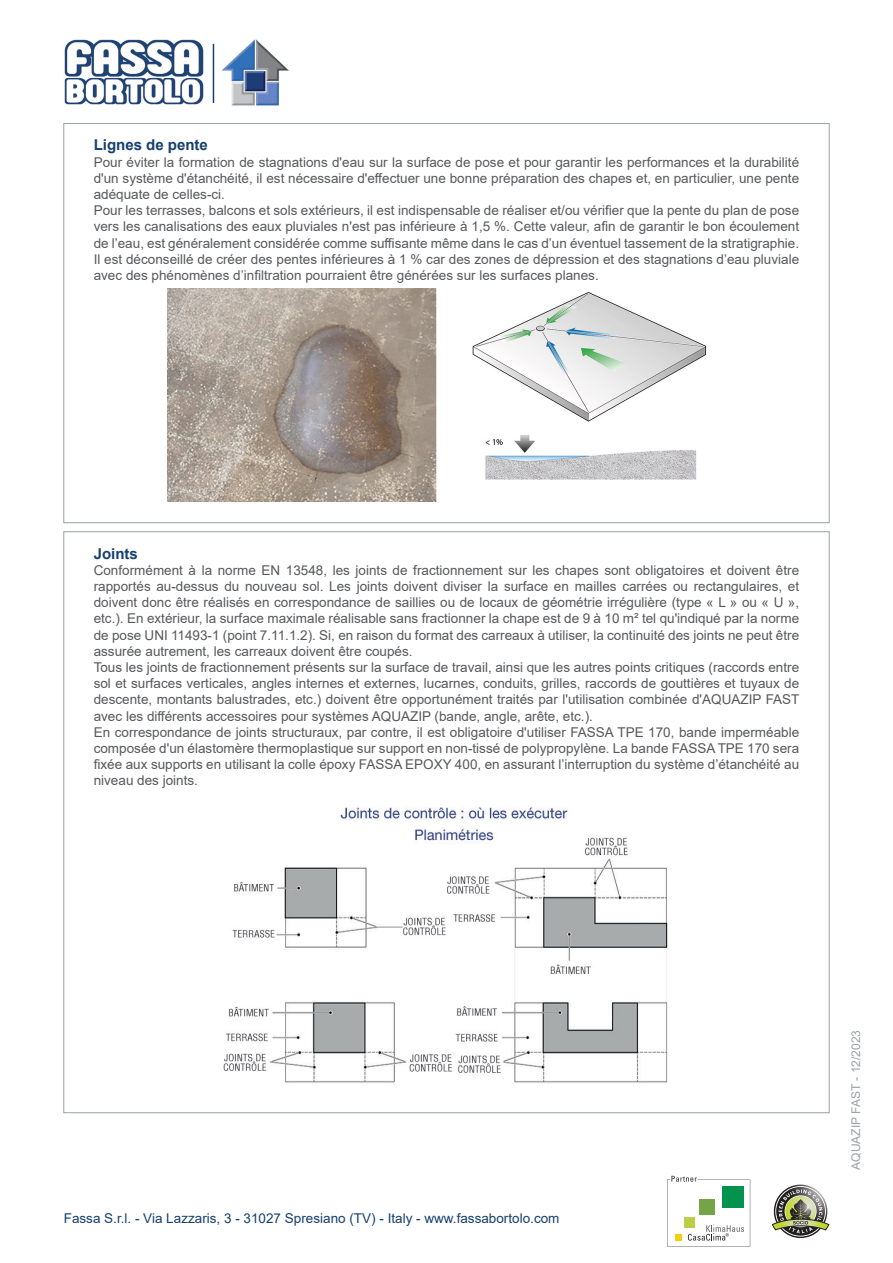
<style>
.page{position:relative;width:893px;height:1263px;background:#fff}
.page>*{position:absolute;margin:0;border:0;box-sizing:border-box;transform-origin:0 0}
.Sottotitolo{font:700 15px "Arial";color:#15406e}
.Descrizione1{font:13.5px/16.2px "Arial";color:#57585a;text-align:justify}
.t1{font:13.5px "Arial";color:#15406e}
.t2{font:12px "Arial";color:#9ba1a4}
</style>
<div class="page">
<img style="left:168px;top:289px;width:538px;height:212px">
<img style="left:223px;top:807px;width:445px;height:276px">
<svg style="left:667px;top:1176px;width:83px;height:71px"></svg>
<svg style="left:772px;top:1186px;width:57px;height:50px"></svg>
<img style="left:64px;top:39px;width:140px;height:66px">
<hr style="left:213px;top:44px;width:1px;height:59px;background:#15406e">
<img style="left:221px;top:39px;width:68px;height:67px">
<p class="Sottotitolo" style="left:94px;top:134px;width:116px">Lignes de pente</p>
<p class="Descrizione1" style="left:94px;top:154px;width:707px">Pour éviter la formation de stagnations d'eau sur la surface de pose et pour garantir les performances et la durabilité d'un système d'étanchéité, il est nécessaire d'effectuer une bonne préparation des chapes et, en particulier, une pente adéquate de celles-ci.</p>
<p class="Descrizione1" style="left:94px;top:202px;width:707px">Pour les terrasses, balcons et sols extérieurs, il est indispensable de réaliser et/ou vérifier que la pente du plan de pose vers les canalisations des eaux pluviales n'est pas inférieure à 1,5 %. Cette valeur, afin de garantir le bon écoulement de l’eau, est généralement considérée comme suffisante même dans le cas d’un éventuel tassement de la stratigraphie.</p>
<p class="Descrizione1" style="left:94px;top:251px;width:707px">Il est déconseillé de créer des pentes inférieures à 1 % car des zones de dépression et des stagnations d’eau pluviale avec des phénomènes d’infiltration pourraient être générées sur les surfaces planes.</p>
<p class="Sottotitolo" style="left:94px;top:543px;width:46px">Joints</p>
<p class="Descrizione1" style="left:94px;top:562px;width:707px">Conformément à la norme EN 13548, les joints de fractionnement sur les chapes sont obligatoires et doivent être rapportés au-dessus du nouveau sol. Les joints doivent diviser la surface en mailles carrées ou rectangulaires, et doivent donc être réalisés en correspondance de saillies ou de locaux de géométrie irrégulière (type « L » ou « U », etc.). En extérieur, la surface maximale réalisable sans fractionner la chape est de 9 à 10 m² tel qu'indiqué par la norme de pose UNI 11493-1 (point 7.11.1.2). Si, en raison du format des carreaux à utiliser, la continuité des joints ne peut être assurée autrement, les carreaux doivent être coupés.</p>
<p class="Descrizione1" style="left:94px;top:659px;width:707px">Tous les joints de fractionnement présents sur la surface de travail, ainsi que les autres points critiques (raccords entre sol et surfaces verticales, angles internes et externes, lucarnes, conduits, grilles, raccords de gouttières et tuyaux de descente, montants balustrades, etc.) doivent être opportunément traités par l'utilisation combinée d'AQUAZIP FAST avec les différents accessoires pour systèmes AQUAZIP (bande, angle, arête, etc.).</p>
<p class="Descrizione1" style="left:94px;top:724px;width:707px">En correspondance de joints structuraux, par contre, il est obligatoire d'utiliser FASSA TPE 170, bande imperméable composée d'un élastomère thermoplastique sur support en non-tissé de polypropylène. La bande FASSA TPE 170 sera fixée aux supports en utilisant la colle époxy FASSA EPOXY 400, en assurant l’interruption du système d’étanchéité au niveau des joints.</p>
<p class="t1" style="left:64px;top:1208px;width:497px">Fassa S.r.l. - Via Lazzaris, 3 - 31027 Spresiano (TV) - Italy - www.fassabortolo.com</p>
<p class="t2" style="left:848px;top:1170px;width:141px;rotate:-90deg">AQUAZIP FAST - 12/2023</p>
</div>
